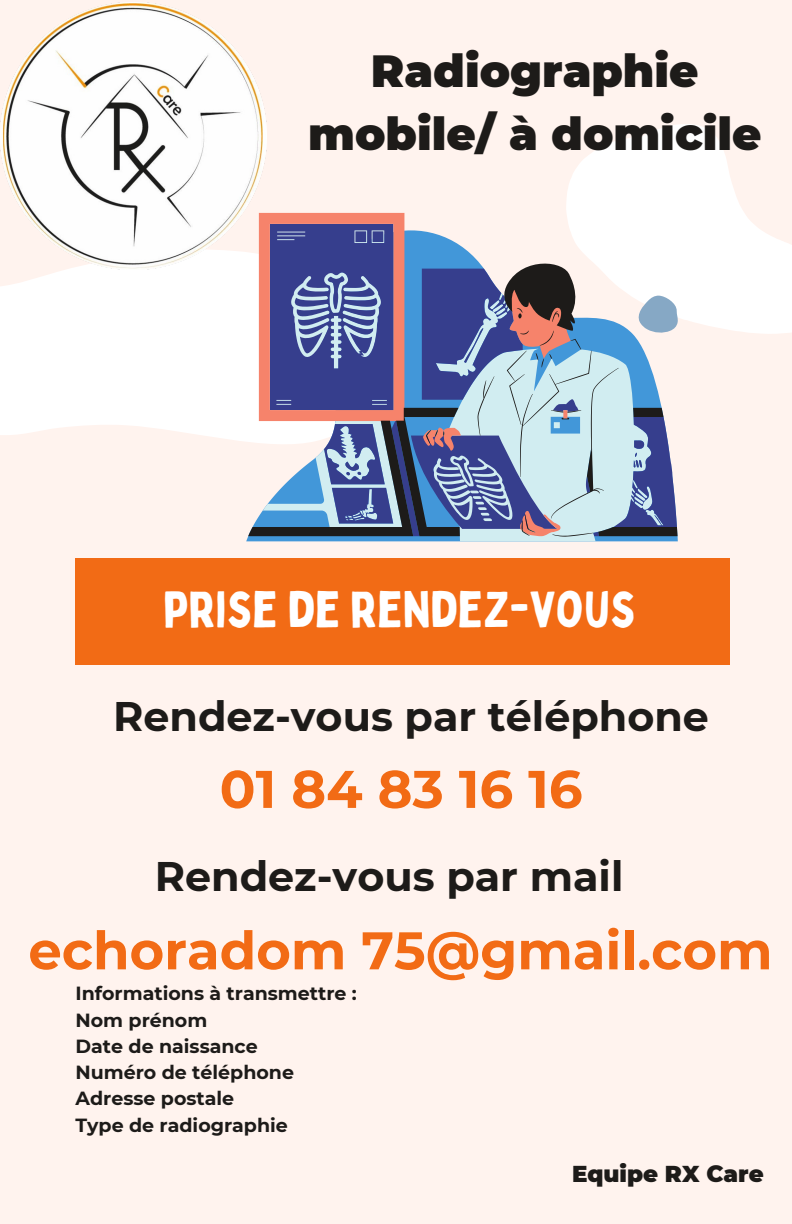
<style>
.page{position:relative;width:792px;height:1224px;background:#fff3ee}
.page>*{position:absolute;margin:0;border:0;box-sizing:border-box;transform-origin:0 0}
.t1{font:700 52.9px "Montserrat";color:#f26b15}
.t2{font:50px "Bobby Jones";color:#fff}
.t3{font:900 45px/63px "Montserrat";color:#1d1b19;text-align:center}
.t4{font:700 41.3px "Montserrat";color:#1d1b19}
.t5{font:900 23px "Montserrat";color:#1d1b19}
.t6{font:700 19px "Montserrat";color:#1d1b19}
</style>
<div class="page">
<svg style="left:566px;top:124px;width:226px;height:210px;fill:#fff"></svg>
<svg style="left:0;top:270px;width:246px;height:171px;background:#fffefd"></svg>
<div style="left:571px;top:224px;width:106px;height:33px;background:#fff"></div>
<svg style="left:267px;top:213px;width:304px;height:44px"></svg>
<svg style="left:248px;top:257px;width:430px;height:280px;background:#8995b6"></svg>
<img style="left:0;top:3px;width:267px;height:267px">
<div style="left:76px;top:559px;width:654px;height:106px;background:#f26b15"></div>
<p class="t3" style="left:308px;top:40px;width:455px">Radiographie mobile/ à domicile</p>
<p class="t2" style="left:163px;top:578px;width:474px">PRISE DE RENDEZ-VOUS</p>
<p class="t4" style="left:113px;top:691px;width:597px">Rendez-vous par téléphone</p>
<p class="t1" style="left:220px;top:757px;width:364px">01 84 83 16 16</p>
<p class="t4" style="left:155px;top:851px;width:470px">Rendez-vous par mail</p>
<p class="t1" style="left:28px;top:918px;width:746px">echoradom 75@gmail.com</p>
<p class="t6" style="left:75px;top:982px;width:283px">Informations à transmettre :</p>
<p class="t6" style="left:75px;top:1008px;width:133px">Nom prénom</p>
<p class="t6" style="left:75px;top:1035px;width:184px">Date de naissance</p>
<p class="t6" style="left:75px;top:1061px;width:220px">Numéro de téléphone</p>
<p class="t6" style="left:75px;top:1087px;width:160px">Adresse postale</p>
<p class="t6" style="left:75px;top:1113px;width:214px">Type de radiographie</p>
<p class="t5" style="left:572px;top:1159px;width:193px">Equipe RX Care</p>
</div>
